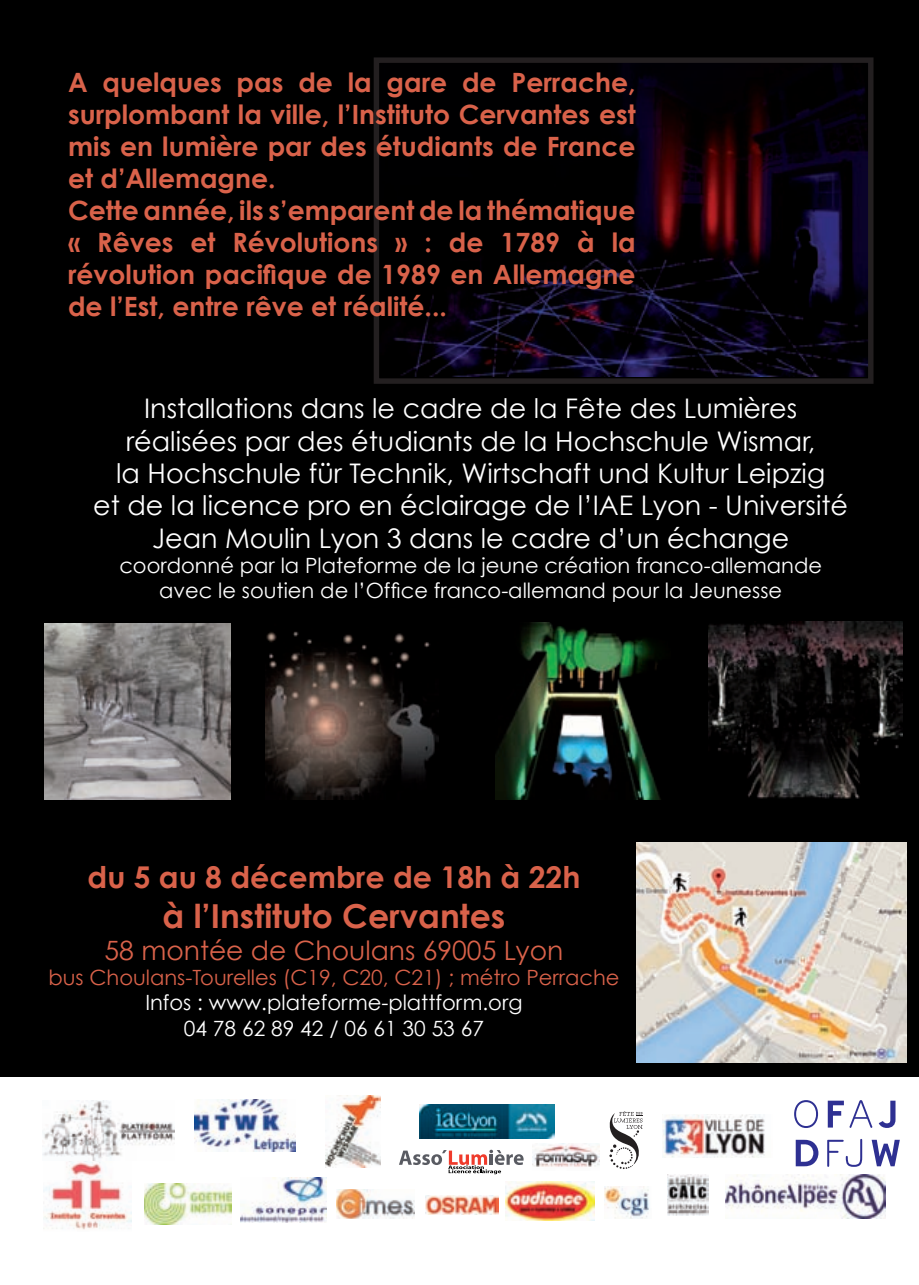
<style>
.page{position:relative;width:919px;height:1285px;background:#fff}
.page>*{position:absolute;margin:0;border:0;box-sizing:border-box;transform-origin:0 0}
.t1{font:700 33px "Century Gothic";color:#d9624a}
.t2{font:700 30px "Century Gothic";color:#d9624a}
.t3{font:27px/32.4px "Century Gothic";color:#fff;text-align:center}
.t4{font:700 26.7px/31.8px "Century Gothic";color:#d9624a}
.t5{font:26.7px "Century Gothic";color:#d9624a}
.t6{font:21px/25.2px "Century Gothic";color:#fff;text-align:center}
.t7{font:21px "Century Gothic";color:#d9624a}
</style>
<div class="page">
<div style="left:0;top:0;width:918px;height:1076px;background:#000"></div>
<img style="left:44px;top:1160px;width:88px;height:70px">
<img style="left:325px;top:1095px;width:56px;height:72px">
<img style="left:667px;top:1174px;width:41px;height:41px">
<img style="left:42px;top:1100px;width:132px;height:60px">
<img style="left:240px;top:1177px;width:87px;height:44px">
<img style="left:144px;top:1183px;width:87px;height:40px">
<img style="left:194px;top:1099px;width:102px;height:52px">
<img style="left:532px;top:1143px;width:67px;height:24px">
<img style="left:604px;top:1186px;width:45px;height:31px">
<img style="left:419px;top:1104px;width:136px;height:34px">
<img style="left:725px;top:1174px;width:160px;height:43px">
<img style="left:662px;top:1114px;width:103px;height:43px">
<svg style="left:609px;top:1111px;width:33px;height:57px"></svg>
<svg style="left:795px;top:1139px;width:23px;height:26px"></svg>
<svg style="left:827px;top:1139px;width:35px;height:27px"></svg>
<svg style="left:871px;top:1139px;width:28px;height:26px"></svg>
<svg style="left:794px;top:1100px;width:24px;height:27px"></svg>
<svg style="left:827px;top:1100px;width:16px;height:27px"></svg>
<svg style="left:849px;top:1100px;width:23px;height:27px"></svg>
<svg style="left:878px;top:1100px;width:17px;height:27px"></svg>
<svg style="left:399px;top:1149px;width:125px;height:26px"></svg>
<img style="left:337px;top:1189px;width:78px;height:29px">
<img style="left:505px;top:1181px;width:90px;height:38px">
<img style="left:425px;top:1195px;width:73px;height:19px">
<img style="left:637px;top:842px;width:269px;height:220px">
<img style="left:393px;top:63px;width:474px;height:314px">
<div style="left:373px;top:57px;width:500px;height:327px;border:5px solid #231f20"></div>
<img style="left:44px;top:623px;width:186px;height:176px">
<img style="left:266px;top:631px;width:172px;height:168px">
<img style="left:708px;top:621px;width:193px;height:178px">
<img style="left:495px;top:622px;width:166px;height:177px">
<p class="t4" style="left:68px;top:66px;width:569px">A quelques pas de la gare de Perrache, surplombant la ville, l’Instituto Cervantes est mis en lumière par des étudiants de France et d’Allemagne.<br>Cette année, ils s’emparent de la thématique « Rêves et Révolutions » : de 1789 à la révolution pacifique de 1989 en Allemagne de l’Est, entre rêve et réalité...</p>
<p class="t3" style="left:93px;top:391px;width:756px">Installations dans le cadre de la Fête des Lumières réalisées par des étudiants de la Hochschule Wismar,<br>la Hochschule für Technik, Wirtschaft und Kultur Leipzig<br>et de la licence pro en éclairage de l’IAE Lyon - Université Jean Moulin Lyon 3 dans le cadre d’un échange</p>
<p class="t6" style="left:119px;top:552px;width:704px">coordonné par la Plateforme de la jeune création franco-allemande avec le soutien de l’Office franco-allemand pour la Jeunesse</p>
<p class="t2" style="left:87px;top:858px;width:494px">du 5 au 8 décembre de 18h à 22h</p>
<p class="t1" style="left:163px;top:895px;width:344px">à l’Instituto Cervantes</p>
<p class="t5" style="left:104px;top:933px;width:460px">58 montée de Choulans 69005 Lyon</p>
<p class="t7" style="left:48px;top:964px;width:572px">bus Choulans-Tourelles (C19, C20, C21) ; métro Perrache</p>
<p class="t6" style="left:145px;top:989px;width:378px">Infos : www.plateforme-plattform.org<br>04 78 62 89 42 / 06 61 30 53 67</p>
</div>
